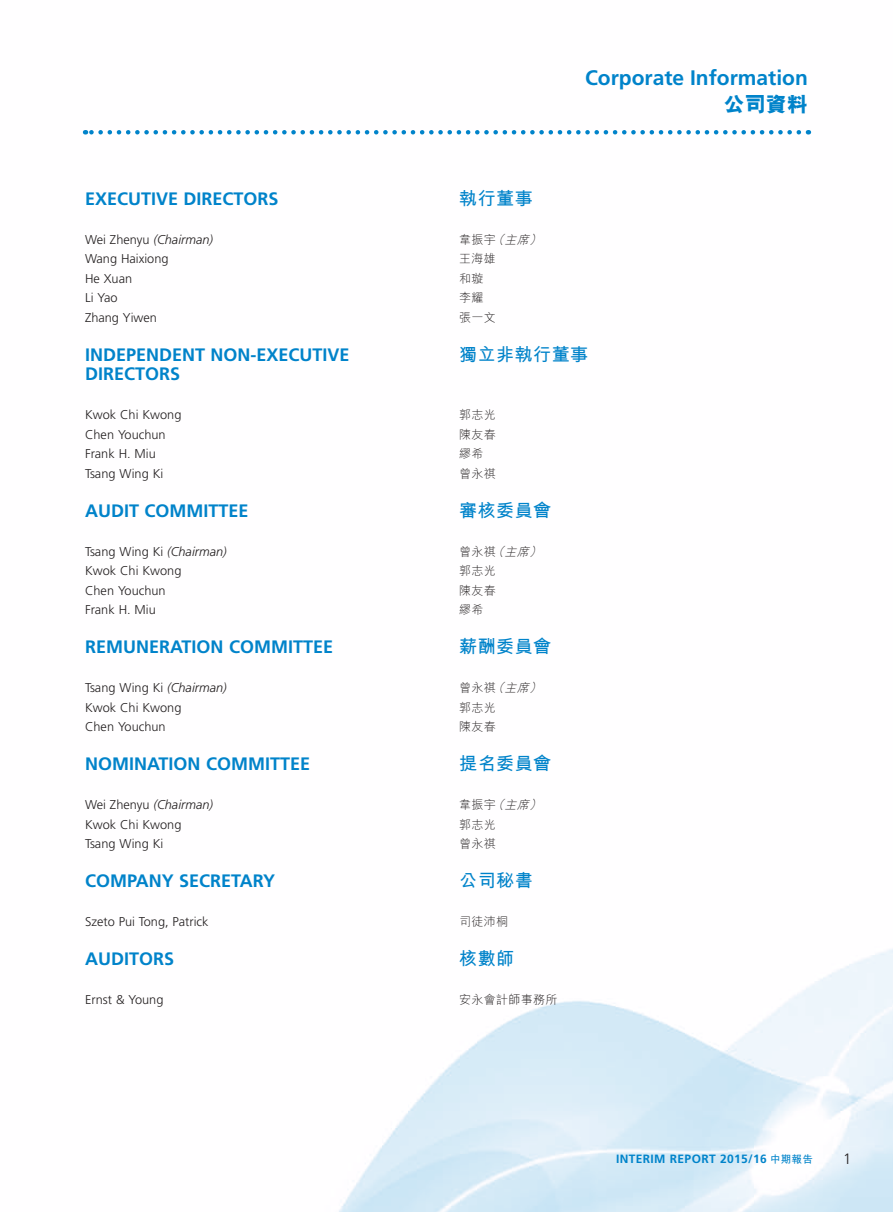
<style>
.page{position:relative;width:893px;height:1212px;background:#fff}
.page>*{position:absolute;margin:0;border:0;box-sizing:border-box;transform-origin:0 0}
.t1{font:700 21px "Frutiger LT Std";color:#0083ca}
.t2{font:800 21px "M Hei HK";color:#0083ca}
.t3{font:700 18px/19.5px "Frutiger LT Std";color:#0083ca}
.t4{font:700 18px "M Hei HK";letter-spacing:.03em;color:#0083ca}
.t5{font:300 15px "Frutiger LT Std";color:#231f20}
.t6{font:300 12.75px/19.5px "Frutiger LT Std";color:#231f20}
.t7{font:300 12px/19.5px "M Hei HK";letter-spacing:.03em;color:#231f20}
.t8{font:700 12px "Frutiger LT Std";letter-spacing:.03em;color:#0083ca}
.s1{font-style:italic}
.s2{font-family:"M Hei HK";font-size:10.5px}
</style>
<div class="page">
<img style="left:82px;top:130px;width:811px;height:1082px">
<svg style="left:85px;top:130px;width:714px;height:4px"></svg>
<h2 class="t3" style="left:85px;top:189px;width:195px">EXECUTIVE DIRECTORS</h2>
<p class="t6" style="left:85px;top:230px;width:129px">Wei Zhenyu <span class="s1">(Chairman)<br></span>Wang Haixiong<br>He Xuan<br>Li Yao<br>Zhang Yiwen</p>
<h2 class="t3" style="left:85px;top:345px;width:266px">INDEPENDENT NON-EXECUTIVE<br>DIRECTORS</h2>
<p class="t6" style="left:85px;top:405px;width:98px">Kwok Chi Kwong<br>Chen Youchun<br>Frank H. Miu<br>Tsang Wing Ki</p>
<h2 class="t3" style="left:85px;top:501px;width:165px">AUDIT COMMITTEE</h2>
<p class="t6" style="left:85px;top:542px;width:143px">Tsang Wing Ki <span class="s1">(Chairman)<br></span>Kwok Chi Kwong<br>Chen Youchun<br>Frank H. Miu</p>
<h2 class="t3" style="left:85px;top:637px;width:250px">REMUNERATION COMMITTEE</h2>
<p class="t6" style="left:85px;top:678px;width:143px">Tsang Wing Ki <span class="s1">(Chairman)<br></span>Kwok Chi Kwong<br>Chen Youchun</p>
<h2 class="t3" style="left:85px;top:754px;width:227px">NOMINATION COMMITTEE</h2>
<p class="t6" style="left:85px;top:795px;width:129px">Wei Zhenyu <span class="s1">(Chairman)<br></span>Kwok Chi Kwong<br>Tsang Wing Ki</p>
<h2 class="t3" style="left:85px;top:871px;width:192px">COMPANY SECRETARY</h2>
<p class="t6" style="left:85px;top:912px;width:125px">Szeto Pui Tong, Patrick</p>
<h2 class="t3" style="left:85px;top:949px;width:91px">AUDITORS</h2>
<p class="t6" style="left:85px;top:990px;width:80px">Ernst &amp; Young</p>
<h1 class="t1" style="left:585px;top:66px;width:224px">Corporate Information</h1>
<h1 class="t2" style="left:724px;top:91px;width:85px">公司資料</h1>
<h2 class="t4" style="left:459px;top:185px;width:75px">執行董事</h2>
<p class="t7" style="left:459px;top:229px;width:88px">韋振宇<span class="s1">（主席）</span>王海雄<br>和璇<br>李耀<br>張一文</p>
<h2 class="t4" style="left:459px;top:341px;width:131px">獨立非執行董事</h2>
<p class="t7" style="left:459px;top:405px;width:38px">郭志光陳友春繆希曾永祺</p>
<h2 class="t4" style="left:459px;top:497px;width:94px">審核委員會</h2>
<p class="t7" style="left:459px;top:541px;width:88px">曾永祺<span class="s1">（主席）</span>郭志光<br>陳友春<br>繆希</p>
<h2 class="t4" style="left:459px;top:634px;width:94px">薪酬委員會</h2>
<p class="t7" style="left:459px;top:678px;width:88px">曾永祺<span class="s1">（主席）</span>郭志光<br>陳友春</p>
<h2 class="t4" style="left:459px;top:751px;width:94px">提名委員會</h2>
<p class="t7" style="left:459px;top:795px;width:88px">韋振宇<span class="s1">（主席）</span>郭志光<br>曾永祺</p>
<h2 class="t4" style="left:459px;top:868px;width:75px">公司秘書</h2>
<p class="t7" style="left:459px;top:912px;width:51px">司徒沛桐</p>
<h2 class="t4" style="left:459px;top:946px;width:57px">核數師</h2>
<p class="t7" style="left:459px;top:990px;width:100px">安永會計師事務所</p>
<p class="t8" style="left:616px;top:1151px;width:198px">INTERIM REPORT 2015/16 <span class="s2">中期報告</span></p>
<p class="t5" style="left:843px;top:1150px;width:10px">1</p>
</div>
